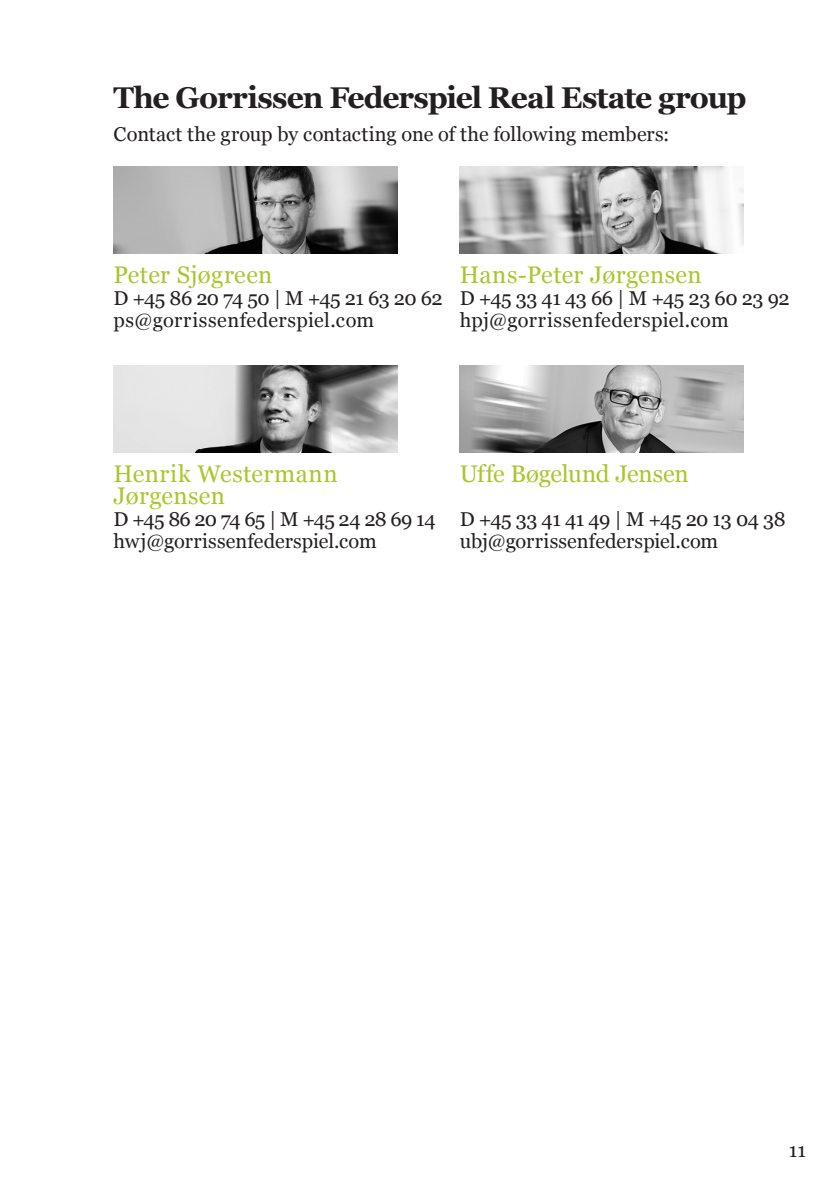
<style>
.page{position:relative;width:840px;height:1191px;background:#fff}
.page>*{position:absolute;margin:0;border:0;box-sizing:border-box;transform-origin:0 0}
.Overskrift_1{font:700 30px "Georgia";letter-spacing:-.03em;color:#231f20}
.Navne{font:24px/22px "Georgia";letter-spacing:.015em;color:#a9c62c}
.Txt{font:24px "Georgia";letter-spacing:-.01em;color:#a9c62c}
.Txt-2{font:20px/22px "Georgia";letter-spacing:-.005em;color:#231f20}
.Navne-2{font:20px/22px "Georgia";letter-spacing:.01em;color:#231f20}
.Navne-3{font:20px/22px "Georgia";letter-spacing:-.01em;color:#231f20}
</style>
<div class="page">
<img style="left:113px;top:166px;width:284px;height:87px">
<img style="left:459px;top:166px;width:284px;height:87px">
<img style="left:113px;top:365px;width:284px;height:87px">
<img style="left:459px;top:365px;width:284px;height:87px">
<p class="Overskrift_1" style="left:113px;top:78px;width:634px">The Gorrissen Federspiel Real Estate group</p>
<p class="Txt-2" style="left:113px;top:124px;width:557px">Contact the group by contacting one of the following members:</p>
<p class="Navne" style="left:113px;top:264px;width:160px">Peter Sjøgreen</p>
<p class="Navne-2" style="left:113px;top:287px;width:330px">D +45 86 20 74 50 | M +45 21 63 20 62 ps@gorrissenfederspiel.com</p>
<p class="Navne" style="left:459px;top:264px;width:243px">Hans-Peter Jørgensen</p>
<p class="Navne-2" style="left:459px;top:287px;width:331px">D +45 33 41 43 66 | M +45 23 60 23 92 hpj@gorrissenfederspiel.com</p>
<p class="Navne" style="left:113px;top:463px;width:225px">Henrik Westermann<br>Jørgensen</p>
<p class="Navne-3" style="left:113px;top:508px;width:323px">D +45 86 20 74 65 | M +45 24 28 69 14 hwj@gorrissenfederspiel.com</p>
<p class="Txt" style="left:459px;top:459px;width:230px">Uffe Bøgelund Jensen</p>
<p class="Txt-2" style="left:459px;top:508px;width:327px">D +45 33 41 41 49 | M +45 20 13 04 38 ubj@gorrissenfederspiel.com</p>
<p class="Txt-2" style="left:788px;top:1139px;width:19px">11</p>
</div>
